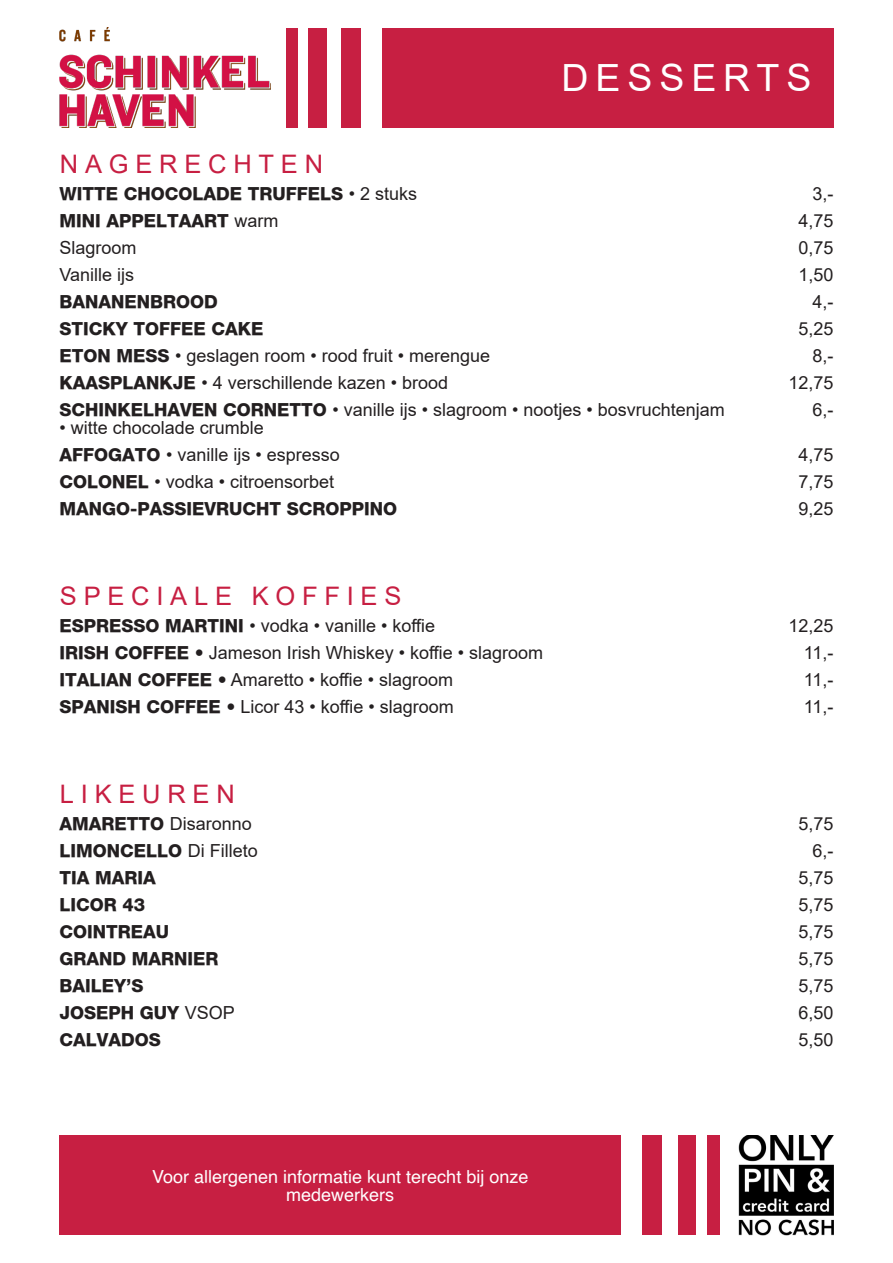
<style>
.page{position:relative;width:893px;height:1263px;background:#fff}
.page>*{position:absolute;margin:0;border:0;box-sizing:border-box;transform-origin:0 0}
.t1{font:37.5px "Arial";letter-spacing:.185em;color:#fff}
.sectie{font:25.5px "Arial";letter-spacing:.265em;color:#c71f42}
.product{font:18px "Arial";color:#231f20}
.product-2{font:800 18px "Helvetica Neue";color:#231f20}
.tekst{font:18px/18px "Helvetica";color:#fff;text-align:center}
.s1{font-family:"Arial";font-weight:400}
.s2{font-family:"Helvetica Neue";font-weight:800}
</style>
<div class="page">
<div style="left:382px;top:28px;width:451px;height:100px;background:#c71f42"></div>
<div style="left:341px;top:28px;width:20px;height:100px;background:#c71f42"></div>
<div style="left:308px;top:28px;width:19px;height:100px;background:#c71f42"></div>
<div style="left:287px;top:28px;width:11px;height:100px;background:#c71f42"></div>
<div style="left:60px;top:1135px;width:561px;height:100px;background:#c71f42"></div>
<div style="left:642px;top:1135px;width:20px;height:100px;background:#c71f42"></div>
<div style="left:678px;top:1135px;width:18px;height:100px;background:#c71f42"></div>
<div style="left:707px;top:1135px;width:13px;height:100px;background:#c71f42"></div>
<img style="left:60px;top:28px;width:210px;height:100px">
<img style="left:739px;top:1135px;width:94px;height:100px">
<p class="t1" style="left:561px;top:52px;width:252px">DESSERTS</p>
<p class="sectie" style="left:60px;top:146px;width:265px">NAGERECHTEN</p>
<p class="product-2" style="left:60px;top:182px;width:359px">WITTE CHOCOLADE TRUFFELS <span class="s1">• 2 stuks</span></p>
<p class="product-2" style="left:60px;top:209px;width:221px">MINI APPELTAART <span class="s1">warm</span></p>
<p class="product" style="left:60px;top:235px;width:79px">Slagroom</p>
<p class="product" style="left:60px;top:262px;width:76px">Vanille ijs</p>
<p class="product-2" style="left:60px;top:290px;width:160px">BANANENBROOD</p>
<p class="product-2" style="left:60px;top:317px;width:206px">STICKY TOFFEE CAKE</p>
<p class="product" style="left:60px;top:343px;width:432px"><span class="s2">ETON MESS</span> • geslagen room • rood fruit • merengue</p>
<p class="product" style="left:60px;top:370px;width:390px"><span class="s2">KAASPLANKJE</span> • 4 verschillende kazen • brood</p>
<p class="product" style="left:60px;top:397px;width:667px"><span class="s2">SCHINKELHAVEN CORNETTO</span> • vanille ijs • slagroom • nootjes • bosvruchtenjam</p>
<p class="product" style="left:60px;top:415px;width:206px">• witte chocolade crumble</p>
<p class="product" style="left:60px;top:442px;width:282px"><span class="s2">AFFOGATO</span> • vanille ijs • espresso</p>
<p class="product" style="left:60px;top:469px;width:276px"><span class="s2">COLONEL</span> • vodka • citroensorbet</p>
<p class="product-2" style="left:60px;top:497px;width:339px">MANGO-PASSIEVRUCHT SCROPPINO</p>
<p class="sectie" style="left:60px;top:578px;width:343px">SPECIALE KOFFIES</p>
<p class="product" style="left:60px;top:613px;width:377px"><span class="s2">ESPRESSO MARTINI</span> • vodka • vanille • koffie</p>
<p class="product" style="left:60px;top:640px;width:485px"><span class="s2">IRISH COFFEE •</span> Jameson Irish Whiskey • koffie • slagroom</p>
<p class="product" style="left:60px;top:667px;width:395px"><span class="s2">ITALIAN COFFEE •</span> Amaretto • koffie • slagroom</p>
<p class="product" style="left:60px;top:694px;width:396px"><span class="s2">SPANISH COFFEE •</span> Licor 43 • koffie • slagroom</p>
<p class="sectie" style="left:60px;top:776px;width:176px">LIKEUREN</p>
<p class="product" style="left:60px;top:811px;width:194px"><span class="s2">AMARETTO</span> Disaronno</p>
<p class="product-2" style="left:60px;top:839px;width:200px">LIMONCELLO <span class="s1">Di Filleto</span></p>
<p class="product-2" style="left:60px;top:866px;width:98px">TIA MARIA</p>
<p class="product-2" style="left:60px;top:893px;width:87px">LICOR 43</p>
<p class="product-2" style="left:60px;top:920px;width:111px">COINTREAU</p>
<p class="product-2" style="left:60px;top:947px;width:161px">GRAND MARNIER</p>
<p class="product-2" style="left:60px;top:974px;width:86px">BAILEY’S</p>
<p class="product-2" style="left:60px;top:1001px;width:177px">JOSEPH GUY <span class="s1">VSOP</span></p>
<p class="product-2" style="left:60px;top:1028px;width:103px">CALVADOS</p>
<p class="tekst" style="left:152px;top:1168px;width:378px">Voor allergenen informatie kunt terecht bij onze medewerkers</p>
<p class="product" style="left:812px;top:181px;width:23px">3,-</p>
<p class="product" style="left:798px;top:208px;width:37px">4,75</p>
<p class="product" style="left:798px;top:235px;width:37px">0,75</p>
<p class="product" style="left:798px;top:262px;width:37px">1,50</p>
<p class="product" style="left:812px;top:289px;width:23px">4,-</p>
<p class="product" style="left:798px;top:316px;width:37px">5,25</p>
<p class="product" style="left:812px;top:343px;width:23px">8,-</p>
<p class="product" style="left:788px;top:370px;width:47px">12,75</p>
<p class="product" style="left:812px;top:397px;width:23px">6,-</p>
<p class="product" style="left:798px;top:442px;width:37px">4,75</p>
<p class="product" style="left:798px;top:469px;width:37px">7,75</p>
<p class="product" style="left:798px;top:496px;width:37px">9,25</p>
<p class="product" style="left:788px;top:613px;width:47px">12,25</p>
<p class="product" style="left:804px;top:640px;width:31px">11,-</p>
<p class="product" style="left:804px;top:667px;width:31px">11,-</p>
<p class="product" style="left:804px;top:694px;width:31px">11,-</p>
<p class="product" style="left:798px;top:811px;width:37px">5,75</p>
<p class="product" style="left:812px;top:838px;width:23px">6,-</p>
<p class="product" style="left:798px;top:865px;width:37px">5,75</p>
<p class="product" style="left:798px;top:892px;width:37px">5,75</p>
<p class="product" style="left:798px;top:919px;width:37px">5,75</p>
<p class="product" style="left:798px;top:946px;width:37px">5,75</p>
<p class="product" style="left:798px;top:973px;width:37px">5,75</p>
<p class="product" style="left:798px;top:1000px;width:37px">6,50</p>
<p class="product" style="left:798px;top:1027px;width:37px">5,50</p>
</div>
